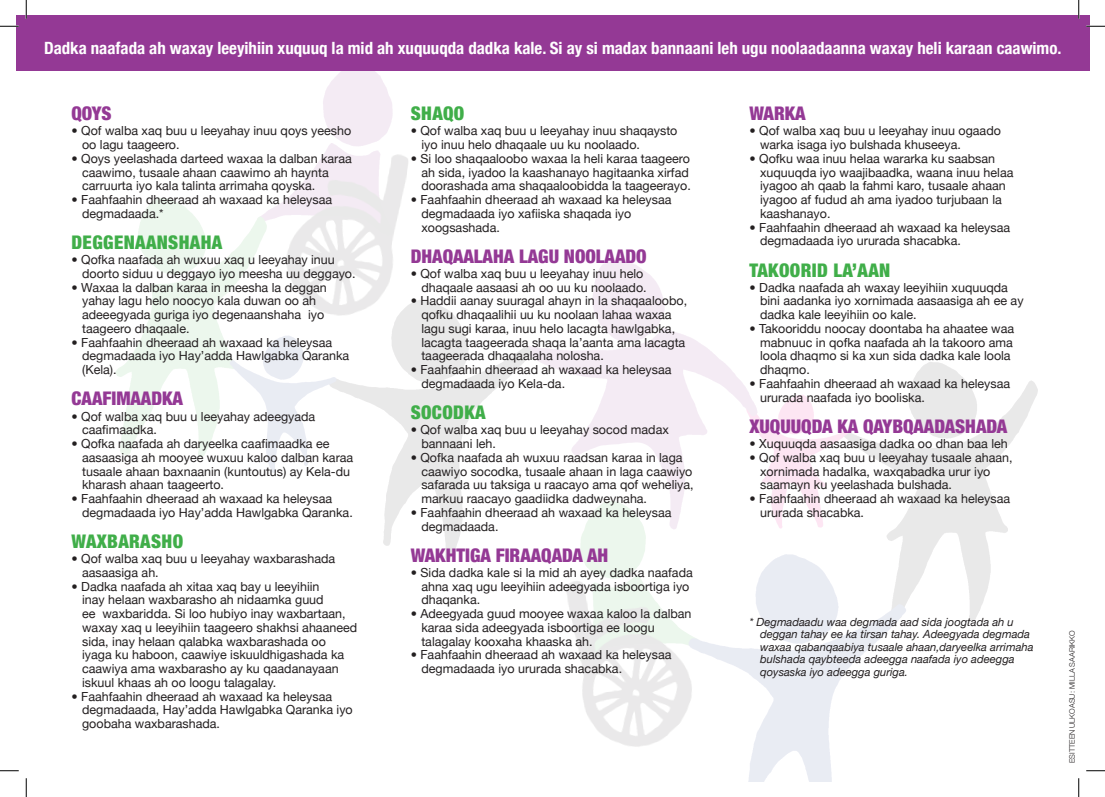
<style>
.page{position:relative;width:1105px;height:797px;background:#fff}
.page>*{position:absolute;margin:0;border:0;box-sizing:border-box;transform-origin:0 0}
.t1{font:900 condensed 18.75px "Helvetica Neue";color:#943995}
.t2{font:900 condensed 18.75px "Helvetica Neue";letter-spacing:.02em;color:#40ae49}
.t3{font:700 condensed 16.88px "Helvetica Neue";color:#fff}
.t4{font:12.5px/13.8px "Helvetica Neue";color:#231f20}
.t5{font:italic 11.25px/12.5px "Helvetica Neue";color:#231f20}
.t6{font:300 7.5px "Helvetica Neue";color:#231f20}
</style>
<div class="page">
<img style="left:566px;top:550px;width:97px;height:197px">
<img style="left:775px;top:395px;width:86px;height:134px">
<img style="left:663px;top:533px;width:268px;height:248px">
<img style="left:292px;top:128px;width:118px;height:212px">
<img style="left:217px;top:326px;width:131px;height:147px">
<div style="left:16px;top:16px;width:1073px;height:55px;background:#943995"></div>
<svg style="left:0;top:25px;width:19px;height:2px"></svg>
<svg style="left:1086px;top:25px;width:19px;height:2px"></svg>
<svg style="left:0;top:770px;width:19px;height:1px"></svg>
<svg style="left:1086px;top:770px;width:19px;height:1px"></svg>
<svg style="left:25px;top:0;width:2px;height:19px"></svg>
<svg style="left:25px;top:778px;width:2px;height:19px"></svg>
<svg style="left:1078px;top:0;width:1px;height:19px"></svg>
<svg style="left:1078px;top:778px;width:1px;height:19px"></svg>
<h2 class="t3" style="left:44px;top:38px;width:1019px">Dadka naafada ah waxay leeyihiin xuquuq la mid ah xuquuqda dadka kale. Si ay si madax bannaani leh ugu noolaadaanna waxay heli karaan caawimo.</h2>
<h1 class="t1" style="left:72px;top:102px;width:40px">QOYS</h1>
<p class="t4" style="left:82px;top:124px;width:271px;text-indent:-11px">• Qof walba xaq buu u leeyahay inuu qoys yeesho oo lagu taageero.</p>
<p class="t4" style="left:82px;top:151px;width:271px;text-indent:-11px">• Qoys yeelashada darteed waxaa la dalban karaa caawimo, tusaale ahaan caawimo ah haynta carruurta iyo kala talinta arrimaha qoyska.</p>
<p class="t4" style="left:82px;top:193px;width:252px;text-indent:-11px">• Faahfaahin dheeraad ah waxaad ka heleysaa degmadaada.*</p>
<h1 class="t2" style="left:72px;top:231px;width:152px">DEGGENAANSHAHA</h1>
<p class="t4" style="left:82px;top:253px;width:275px;text-indent:-11px">• Qofka naafada ah wuxuu xaq u leeyahay inuu doorto siduu u deggayo iyo meesha uu deggayo.</p>
<p class="t4" style="left:82px;top:280px;width:246px;text-indent:-11px">• Waxaa la dalban karaa in meesha la deggan yahay lagu helo noocyo kala duwan oo ah adeeegyada guriga iyo degenaanshaha iyo taageero dhaqaale.</p>
<p class="t4" style="left:82px;top:335px;width:269px;text-indent:-11px">• Faahfaahin dheeraad ah waxaad ka heleysaa degmadaada iyo Hay’adda Hawlgabka Qaranka (Kela).</p>
<h1 class="t1" style="left:72px;top:387px;width:113px">CAAFIMAADKA</h1>
<p class="t4" style="left:82px;top:409px;width:235px;text-indent:-11px">• Qof walba xaq buu u leeyahay adeegyada caafimaadka.</p>
<p class="t4" style="left:82px;top:436px;width:273px;text-indent:-11px">• Qofka naafada ah daryeelka caafimaadka ee aasaasiga ah mooyee wuxuu kaloo dalban karaa tusaale ahaan baxnaanin (kuntoutus) ay Kela-du kharash ahaan taageerto.</p>
<p class="t4" style="left:82px;top:491px;width:272px;text-indent:-11px">• Faahfaahin dheeraad ah waxaad ka heleysaa degmadaada iyo Hay’adda Hawlgabka Qaranka.</p>
<h1 class="t2" style="left:72px;top:530px;width:113px">WAXBARASHO</h1>
<p class="t4" style="left:82px;top:551px;width:255px;text-indent:-11px">• Qof walba xaq buu u leeyahay waxbarashada aasaasiga ah.</p>
<p class="t4" style="left:82px;top:579px;width:277px;text-indent:-11px">• Dadka naafada ah xitaa xaq bay u leeyihiin<br>inay helaan waxbarasho ah nidaamka guud<br>ee waxbaridda. Si loo hubiyo inay waxbartaan, waxay xaq u leeyihiin taageero shakhsi ahaaneed sida, inay helaan qalabka waxbarashada oo iyaga ku haboon, caawiye iskuuldhigashada ka caawiya ama waxbarasho ay ku qaadanayaan iskuul khaas ah oo loogu talagalay.</p>
<p class="t4" style="left:82px;top:689px;width:272px;text-indent:-11px">• Faahfaahin dheeraad ah waxaad ka heleysaa degmadaada, Hay’adda Hawlgabka Qaranka iyo goobaha waxbarashada.</p>
<h1 class="t2" style="left:411px;top:102px;width:55px">SHAQO</h1>
<p class="t4" style="left:421px;top:124px;width:258px;text-indent:-11px">• Qof walba xaq buu u leeyahay inuu shaqaysto iyo inuu helo dhaqaale uu ku noolaado.</p>
<p class="t4" style="left:421px;top:151px;width:271px;text-indent:-11px">• Si loo shaqaaloobo waxaa la heli karaa taageero ah sida, iyadoo la kaashanayo hagitaanka xirfad doorashada ama shaqaaloobidda la taageerayo.</p>
<p class="t4" style="left:421px;top:193px;width:252px;text-indent:-11px">• Faahfaahin dheeraad ah waxaad ka heleysaa degmadaada iyo xafiiska shaqada iyo xoogsashada.</p>
<h1 class="t1" style="left:411px;top:245px;width:237px">DHAQAALAHA LAGU NOOLAADO</h1>
<p class="t4" style="left:411px;top:266px;width:237px;text-align:right">• Qof walba xaq buu u leeyahay inuu helo dhaqaale aasaasi ah oo uu ku noolaado.</p>
<p class="t4" style="left:421px;top:294px;width:267px;text-indent:-11px">• Haddii aanay suuragal ahayn in la shaqaaloobo, qofku dhaqaalihii uu ku noolaan lahaa waxaa lagu sugi karaa, inuu helo lacagta hawlgabka, lacagta taageerada shaqa la’aanta ama lacagta taageerada dhaqaalaha nolosha.</p>
<p class="t4" style="left:421px;top:363px;width:252px;text-indent:-11px">• Faahfaahin dheeraad ah waxaad ka heleysaa degmadaada iyo Kela-da.</p>
<h1 class="t2" style="left:411px;top:401px;width:76px">SOCODKA</h1>
<p class="t4" style="left:421px;top:423px;width:249px;text-indent:-11px">• Qof walba xaq buu u leeyahay socod madax bannaani leh.</p>
<p class="t4" style="left:421px;top:450px;width:274px;text-indent:-11px">• Qofka naafada ah wuxuu raadsan karaa in laga caawiyo socodka, tusaale ahaan in laga caawiyo safarada uu taksiga u raacayo ama qof weheliya, markuu raacayo gaadiidka dadweynaha.</p>
<p class="t4" style="left:421px;top:505px;width:252px;text-indent:-11px">• Faahfaahin dheeraad ah waxaad ka heleysaa degmadaada.</p>
<h1 class="t1" style="left:411px;top:543px;width:199px">WAKHTIGA FIRAAQADA AH</h1>
<p class="t4" style="left:421px;top:565px;width:273px;text-indent:-11px">• Sida dadka kale si la mid ah ayey dadka naafada ahna xaq ugu leeyihiin adeegyada isboortiga iyo dhaqanka.</p>
<p class="t4" style="left:421px;top:606px;width:272px;text-indent:-11px">• Adeegyada guud mooyee waxaa kaloo la dalban karaa sida adeegyada isboortiga ee loogu talagalay kooxaha khaaska ah.</p>
<p class="t4" style="left:421px;top:648px;width:252px;text-indent:-11px">• Faahfaahin dheeraad ah waxaad ka heleysaa degmadaada iyo ururada shacabka.</p>
<h1 class="t1" style="left:749px;top:102px;width:58px">WARKA</h1>
<p class="t4" style="left:760px;top:124px;width:242px;text-indent:-11px">• Qof walba xaq buu u leeyahay inuu ogaado warka isaga iyo bulshada khuseeya.</p>
<p class="t4" style="left:760px;top:151px;width:255px;text-indent:-11px">• Qofku waa inuu helaa wararka ku saabsan xuquuqda iyo waajibaadka, waana inuu helaa iyagoo ah qaab la fahmi karo, tusaale ahaan iyagoo af fudud ah ama iyadoo turjubaan la kaashanayo.</p>
<p class="t4" style="left:760px;top:220px;width:252px;text-indent:-11px">• Faahfaahin dheeraad ah waxaad ka heleysaa degmadaada iyo ururada shacabka.</p>
<h1 class="t2" style="left:749px;top:258px;width:142px">TAKOORID LA’AAN</h1>
<p class="t4" style="left:760px;top:280px;width:265px;text-indent:-11px">• Dadka naafada ah waxay leeyihiin xuquuqda bini aadanka iyo xornimada aasaasiga ah ee ay dadka kale leeyihiin oo kale.</p>
<p class="t4" style="left:760px;top:321px;width:256px;text-indent:-11px">• Takooriddu noocay doontaba ha ahaatee waa mabnuuc in qofka naafada ah la takooro ama loola dhaqmo si ka xun sida dadka kale loola dhaqmo.</p>
<p class="t4" style="left:760px;top:376px;width:252px;text-indent:-11px">• Faahfaahin dheeraad ah waxaad ka heleysaa ururada naafada iyo booliska.</p>
<h1 class="t1" style="left:749px;top:415px;width:259px">XUQUUQDA KA QAYBQAADASHADA</h1>
<p class="t4" style="left:749px;top:436px;width:260px">• Xuquuqda aasaasiga dadka oo dhan baa leh</p>
<p class="t4" style="left:760px;top:450px;width:254px;text-indent:-11px">• Qof walba xaq buu u leeyahay tusaale ahaan, xornimada hadalka, waxqabadka urur iyo saamayn ku yeelashada bulshada.</p>
<p class="t4" style="left:760px;top:491px;width:252px;text-indent:-11px">• Faahfaahin dheeraad ah waxaad ka heleysaa ururada shacabka.</p>
<p class="t5" style="left:760px;top:615px;width:275px;text-indent:-11px">* Degmadaadu waa degmada aad sida joogtada ah u deggan tahay ee ka tirsan tahay. Adeegyada degmada waxaa qabanqaabiya tusaale ahaan,daryeelka arrimaha bulshada qaybteeda adeegga naafada iyo adeegga qoysaska iyo adeegga guriga.</p>
<p class="t6" style="left:1067px;top:763px;width:134px;rotate:-90deg">esitteen ulkoasu: milla saarikko</p>
</div>
